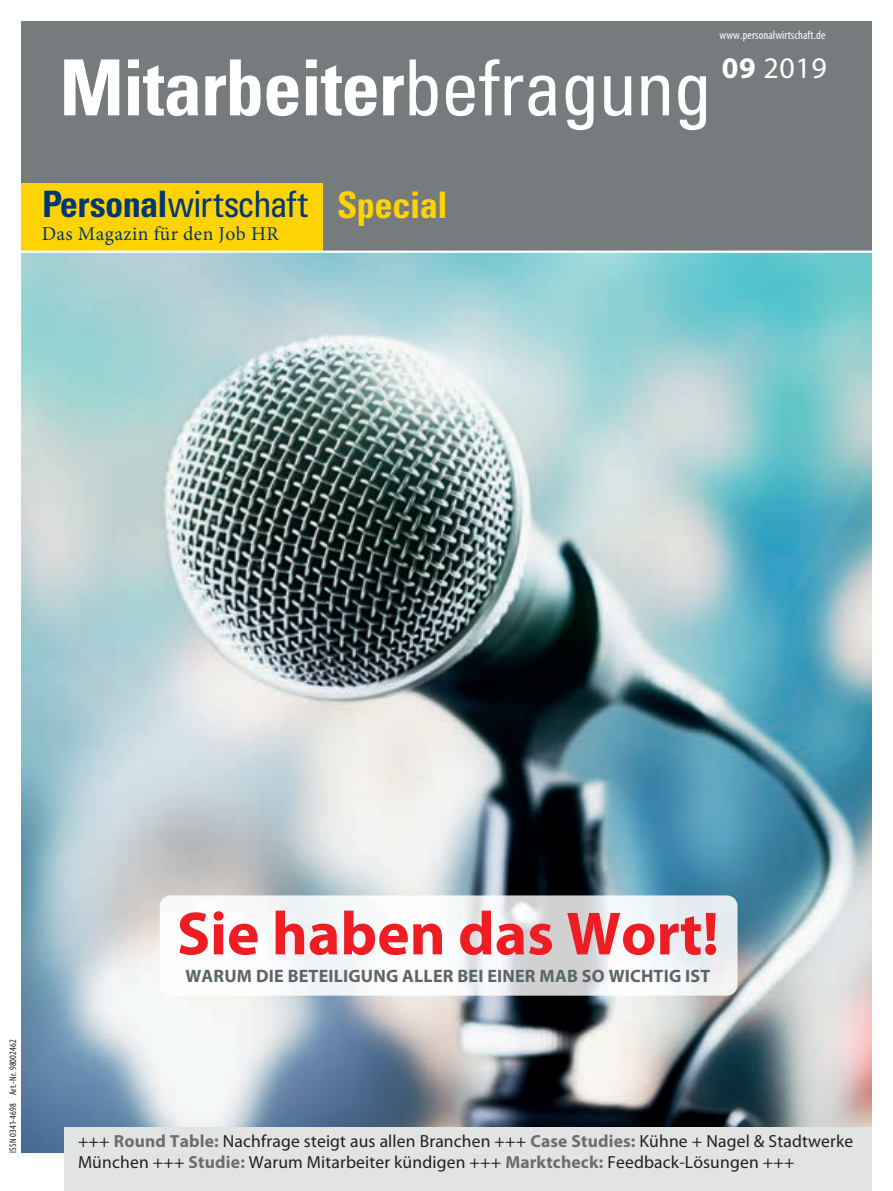
<style>
.page{position:relative;width:893px;height:1191px;background:#fff}
.page>*{position:absolute;margin:0;border:0;box-sizing:border-box;transform-origin:0 0}
.t1{font:700 condensed 77.4px "Univers";letter-spacing:-.015em;color:#fff}
.t2{font:700 condensed 66px "Univers";color:#fff}
.t3{font:700 61.5px "Myriad Pro";color:#ee1d23}
.t4{font:condensed 36.45px "Univers";letter-spacing:-.04em;color:#013874}
.t5{font:30px "Myriad Pro";color:#fff}
.t6{font:19.65px "Minion Pro";letter-spacing:.02em;color:#013874}
.t7{font:700 18px "Myriad Pro";letter-spacing:.01em;color:#5b666a}
.t8{font:17.55px/21px "Myriad Pro";letter-spacing:.01em;color:#231f20}
.t9{font:condensed 12px "Myriad Pro";letter-spacing:.01em;color:#fff}
.t10{font:condensed 9.75px "Myriad Pro";letter-spacing:.01em;color:#231f20}
.s1{font-weight:400}
.s2{font-weight:700}
.s3{font-weight:700;font-size:36.6px;color:#fed304}
.s4{font-weight:700;color:#6c6d70}
</style>
<div class="page">
<img style="left:21px;top:253px;width:851px;height:899px">
<div style="left:21px;top:21px;width:851px;height:231px;background:#767b7d"></div>
<div style="left:21px;top:183px;width:302px;height:69px;background:#fed304"></div>
<div style="left:64px;top:1127px;width:808px;height:64px;background:#e2e4e4"></div>
<hr style="left:0;top:250px;width:885px;height:3px;background:#fff">
<img style="left:160px;top:895px;width:577px;height:100px">
<h1 class="t1" style="left:60px;top:40px;width:654px">Mitarbeiter<span class="s1">befragung</span></h1>
<h2 class="t2" style="left:64px;top:43px;width:511px">Employer Branding</h2>
<p class="t9" style="left:719px;top:31px;width:107px">www.personalwirtschaft.de</p>
<h3 class="t5" style="left:722px;top:57px;width:106px"><span class="s2">09</span> 2019</h3>
<h3 class="t4" style="left:42px;top:181px;width:407px"><span class="s2">Personal</span>wirtschaft <span class="s3">Special</span></h3>
<p class="t6" style="left:42px;top:226px;width:238px">Das Magazin für den Job HR</p>
<p class="t10" style="left:10px;top:1152px;width:115px;rotate:-90deg">ISSN 0341-4698 Art.-Nr. 98002462</p>
<h3 class="t3" style="left:177px;top:910px;width:543px">Sie haben das Wort!</h3>
<p class="t7" style="left:185px;top:968px;width:526px">WARUM DIE BETEILIGUNG ALLER BEI EINER MAB SO WICHTIG IST</p>
<p class="t8" style="left:78px;top:1131px;width:777px">+++ <span class="s4">Round Table:</span> Nachfrage steigt aus allen Branchen +++ <span class="s4">Case Studies:</span> Kühne + Nagel &amp; Stadtwerke<br>München +++ <span class="s4">Studie:</span> Warum Mitarbeiter kündigen +++ <span class="s4">Marktcheck:</span> Feedback-Lösungen +++</p>
</div>
